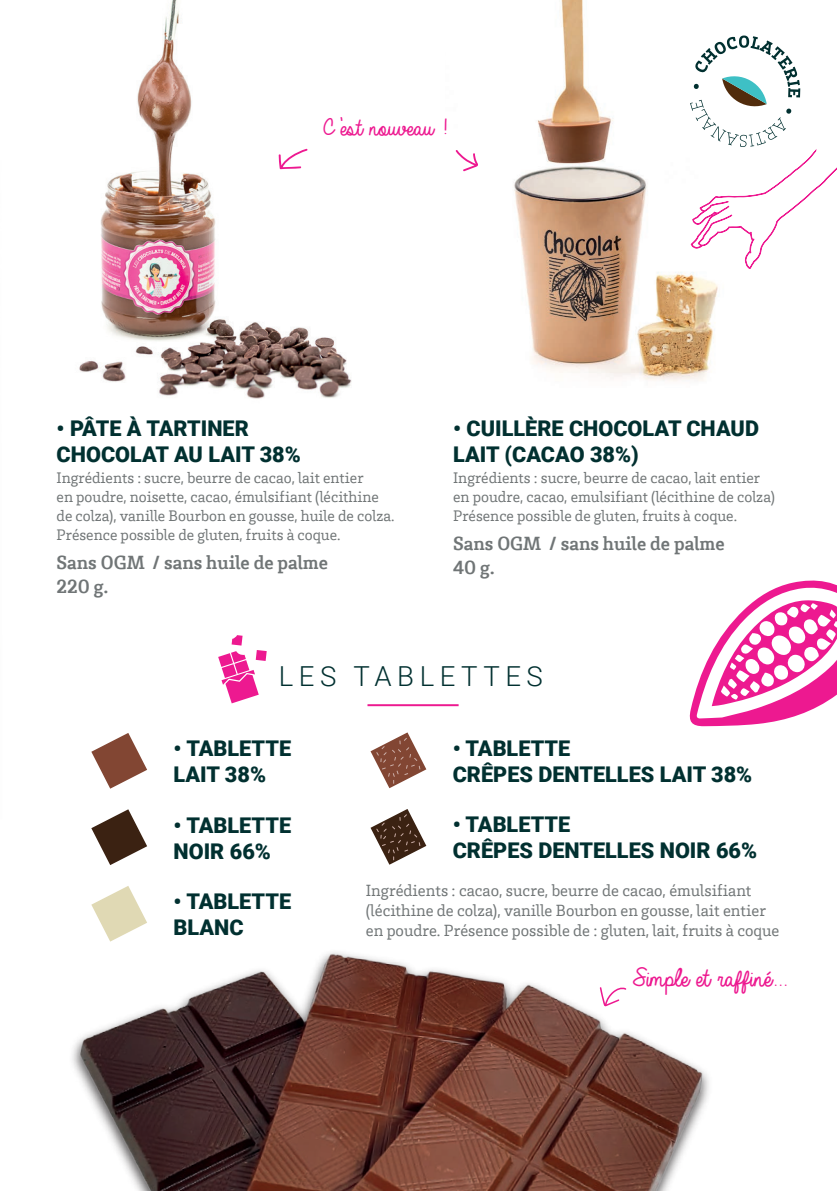
<style>
.page{position:relative;width:840px;height:1191px;background:#fff}
.page>*{position:absolute;margin:0;border:0;box-sizing:border-box;transform-origin:0 0}
.t1{font:27.6px "Always In My Heart";color:#ed1990}
.t2{font:300 27.6px "Roboto";letter-spacing:.2em;color:#013030}
.t3{font:25.6px "Always In My Heart";color:#ed1990}
.t4{font:900 21.6px/26px "Roboto";color:#013030}
.t5{font:700 19.6px/23.6px "Brix Slab W01";color:#707576}
.t6{font:16.8px/20px "Brix Slab W01";color:#707576}
.t7{font:15.8px/18.8px "Brix Slab W01";color:#707576}
</style>
<div class="page">
<svg style="left:769px;top:41px;width:67px;height:197px"></svg>
<svg style="left:218px;top:635px;width:48px;height:68px"></svg>
<svg style="left:370px;top:732px;width:56px;height:56px"></svg>
<svg style="left:370px;top:809px;width:56px;height:55px"></svg>
<svg style="left:91px;top:733px;width:56px;height:55px"></svg>
<svg style="left:91px;top:809px;width:56px;height:56px"></svg>
<svg style="left:91px;top:886px;width:56px;height:46px"></svg>
<img style="left:72px;top:932px;width:637px;height:259px">
<svg style="left:599px;top:986px;width:27px;height:20px"></svg>
<hr style="left:367px;top:704px;width:91px;height:2px;background:#ed1990">
<svg style="left:689px;top:580px;width:147px;height:146px"></svg>
<img style="left:514px;top:0;width:255px;height:381px">
<img style="left:79px;top:0;width:273px;height:399px">
<svg style="left:278px;top:148px;width:30px;height:21px"></svg>
<svg style="left:455px;top:150px;width:23px;height:22px"></svg>
<h2 class="t3" style="left:318px;top:114px;width:123px">C’est nouveau !</h2>
<h3 class="t4" style="left:57px;top:414px;width:246px">• PÂTE À TARTINER<br>CHOCOLAT AU LAIT 38%</h3>
<p class="t7" style="left:57px;top:468px;width:339px">Ingrédients : sucre, beurre de cacao, lait entier<br>en poudre, noisette, cacao, émulsifiant (lécithine de colza), vanille Bourbon en gousse, huile de colza.<br>Présence possible de gluten, fruits à coque.</p>
<p class="t5" style="left:57px;top:550px;width:273px">Sans OGM / sans huile de palme<br>220 g.</p>
<h3 class="t4" style="left:453px;top:414px;width:307px">• CUILLÈRE CHOCOLAT CHAUD<br>LAIT (CACAO 38%)</h3>
<p class="t7" style="left:453px;top:468px;width:323px">Ingrédients : sucre, beurre de cacao, lait entier en poudre, cacao, emulsifiant (lécithine de colza)<br>Présence possible de gluten, fruits à coque.</p>
<p class="t5" style="left:453px;top:531px;width:273px">Sans OGM / sans huile de palme<br>40 g.</p>
<h1 class="t2" style="left:279px;top:656px;width:265px">LES TABLETTES</h1>
<h3 class="t4" style="left:173px;top:735px;width:119px">• TABLETTE<br>LAIT 38%</h3>
<h3 class="t4" style="left:173px;top:811px;width:119px">• TABLETTE<br>NOIR 66%</h3>
<h3 class="t4" style="left:173px;top:887px;width:119px">• TABLETTE<br>BLANC</h3>
<h3 class="t4" style="left:452px;top:734px;width:301px">• TABLETTE<br>CRÊPES DENTELLES LAIT 38%</h3>
<h3 class="t4" style="left:452px;top:811px;width:306px">• TABLETTE<br>CRÊPES DENTELLES NOIR 66%</h3>
<p class="t6" style="left:365px;top:879px;width:415px">Ingrédients : cacao, sucre, beurre de cacao, émulsifiant (lécithine de colza), vanille Bourbon en gousse, lait entier en poudre. Présence possible de : gluten, lait, fruits à coque</p>
<h1 class="t1" style="left:629px;top:963px;width:154px">Simple et raffiné...</h1>
</div>
